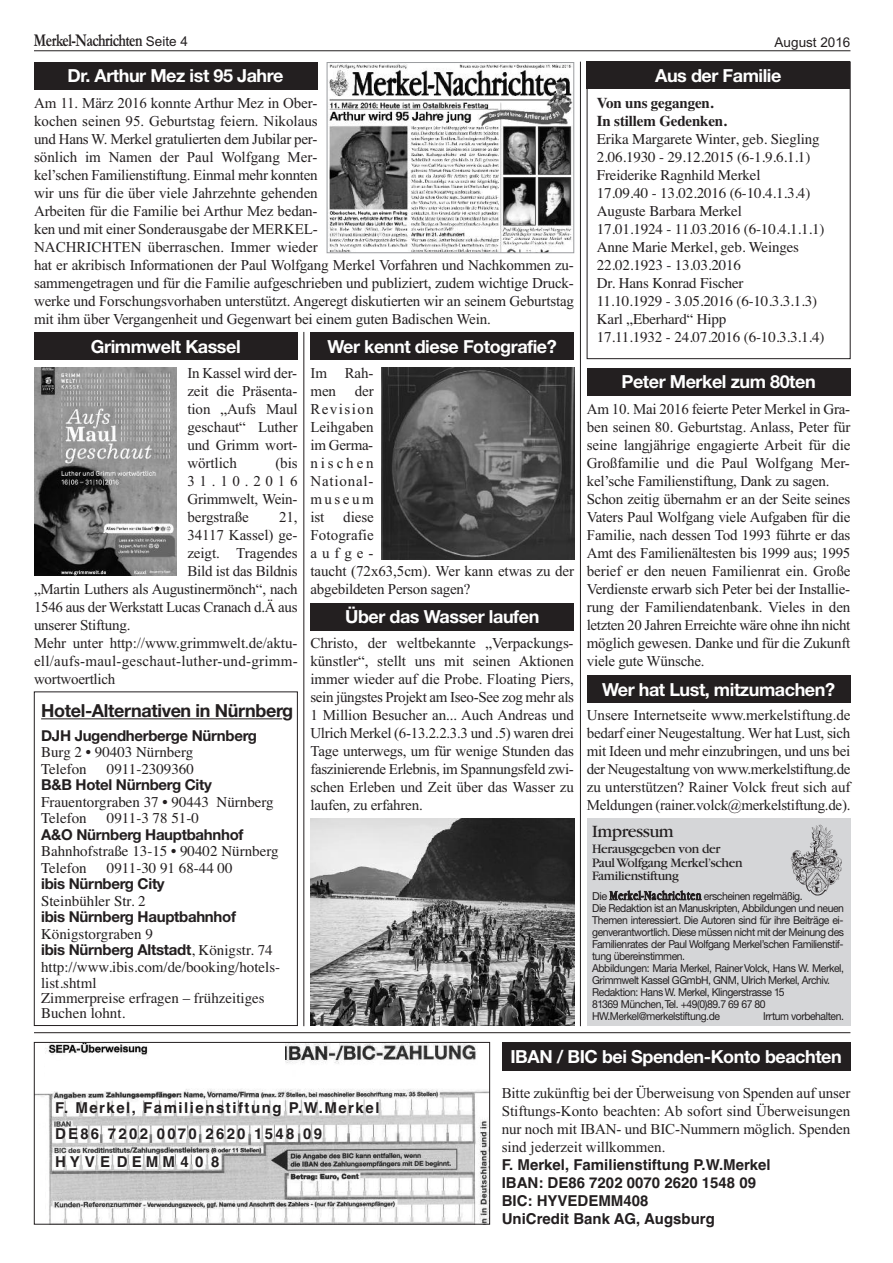
<style>
.page{position:relative;width:893px;height:1263px;background:#fff}
.page>*{position:absolute;margin:0;border:0;box-sizing:border-box;transform-origin:0 0}
.t1{font:700 18.15px "Garamond";letter-spacing:-.035em;color:#231f20;scale:.74 1}
.t2{font:700 18px "Helvetica Neue";letter-spacing:-.025em;color:#fff}
.t3{font:700 18px "Helvetica Neue";letter-spacing:-.02em;color:#231f20}
.t4{font:18px "Garamond";letter-spacing:-.025em;color:#231f20}
.t5{font:15px/18px "Times New Roman";letter-spacing:-.01em;color:#231f20;text-align:justify}
.t6{font:15px/18px "Times";color:#231f20}
.t7{font:700 15px "Helvetica Neue";letter-spacing:-.02em;color:#231f20}
.t8{font:700 15px/18px "Helvetica";color:#231f20}
.t9{font:700 15px/25.5px "Helvetica";letter-spacing:.1em;color:#231f20}
.t10{font:15px "Times New Roman";letter-spacing:.015em;color:#231f20}
.t11{font:700 15px/18px "Times";letter-spacing:-.01em;color:#231f20}
.t12{font:700 15px "Helvetica";letter-spacing:.34em;color:#231f20}
.t13{font:13.5px/13.5px "Garamond";letter-spacing:-.025em;color:#231f20}
.t14{font:13.5px "Arial";color:#231f20}
.t15{font:10.95px/12px "Helvetica Neue CE";letter-spacing:-.04em;color:#231f20}
.t16{font:10.95px "Helvetica Neue CE";letter-spacing:-.04em;color:#231f20;scale:.95 1}
.s1{font-family:"Arial";font-weight:400;font-size:13.5px}
.s2{font-family:"Baskerville";font-weight:600}
.s3{font-family:"Times";font-weight:400}
.s4{font-family:"Garamond";font-size:13.35px}
</style>
<div class="page">
<img style="left:310px;top:818px;width:264px;height:208px">
<img style="left:36px;top:1044px;width:452px;height:178px">
<div style="left:34px;top:1042px;width:456px;height:182px;border:1px solid #231f20"></div>
<div style="left:502px;top:1042px;width:348px;height:28px;background:#231f20"></div>
<div style="left:177px;top:1043px;width:108px;height:44px;background:#fff"></div>
<div style="left:46px;top:1061px;width:139px;height:30px;background:#fff"></div>
<hr style="left:34px;top:1032px;width:816px;height:1px;background:#231f20">
<div style="left:587px;top:818px;width:263px;height:208px;background:#d5d6d8"></div>
<img style="left:790px;top:825px;width:52px;height:71px">
<div style="left:587px;top:62px;width:263px;height:297px;border:1px solid #231f20"></div>
<hr style="left:34px;top:50px;width:816px;height:1px;background:#231f20">
<hr style="left:580px;top:62px;width:1px;height:964px;background:#231f20">
<hr style="left:304px;top:332px;width:1px;height:694px;background:#231f20">
<div style="left:587px;top:62px;width:263px;height:27px;background:#231f20"></div>
<div style="left:587px;top:368px;width:263px;height:27px;background:#231f20"></div>
<div style="left:587px;top:675px;width:263px;height:27px;background:#231f20"></div>
<div style="left:310px;top:332px;width:264px;height:28px;background:#231f20"></div>
<div style="left:310px;top:603px;width:264px;height:27px;background:#231f20"></div>
<div style="left:34px;top:332px;width:264px;height:28px;background:#231f20"></div>
<div style="left:34px;top:62px;width:283px;height:27px;background:#231f20"></div>
<img style="left:329px;top:64px;width:243px;height:187px">
<div style="left:327px;top:62px;width:247px;height:191px;border:1px solid #9b9da0"></div>
<img style="left:381px;top:368px;width:193px;height:191px">
<img style="left:34px;top:368px;width:143px;height:208px">
<hr style="left:41px;top:718px;width:241px;height:1px;background:#231f20">
<div style="left:34px;top:692px;width:264px;height:334px;border:1px solid #231f20"></div>
<p class="t1" style="left:34px;top:29px;width:210px">Merkel-Nachrichten <span class="s1">Seite 4</span></p>
<p class="t14" style="left:775px;top:34px;width:77px">August 2016</p>
<p class="t2" style="left:655px;top:62px;width:128px">Aus der Familie</p>
<p class="t11" style="left:597px;top:94px;width:132px">Von uns gegangen.<br>In stillem Gedenken.</p>
<p class="t6" style="left:597px;top:130px;width:229px">Erika Margarete Winter, geb. Siegling<br>2.06.1930 - 29.12.2015 (6-1.9.6.1.1)<br>Freiderike Ragnhild Merkel<br>17.09.40 - 13.02.2016 (6-10.4.1.3.4)<br>Auguste Barbara Merkel<br>17.01.1924 - 11.03.2016 (6-10.4.1.1.1)<br>Anne Marie Merkel, geb. Weinges<br>22.02.1923 - 13.03.2016<br>Dr. Hans Konrad Fischer<br>11.10.1929 - 3.05.2016 (6-10.3.3.1.3)<br>Karl „Eberhard“ Hipp<br>17.11.1932 - 24.07.2016 (6-10.3.3.1.4)</p>
<p class="t2" style="left:68px;top:62px;width:217px">Dr. Arthur Mez ist 95 Jahre</p>
<p class="t5" style="left:34px;top:94px;width:542px;text-align:left">Am 11. März 2016 konnte Arthur Mez in Ober-<br>kochen seinen 95. Geburtstag feiern. Nikolaus<br>und Hans W. Merkel gratulierten dem Jubilar per-<br>sönlich im Namen der Paul Wolfgang Mer-<br>kel’schen Familienstiftung. Einmal mehr konnten<br>wir uns für die über viele Jahrzehnte gehenden<br>Arbeiten für die Familie bei Arthur Mez bedan-<br>ken und mit einer Sonderausgabe der MERKEL-<br>NACHRICHTEN überraschen. Immer wieder<br>hat er akribisch Informationen der Paul Wolfgang Merkel Vorfahren und Nachkommen zu&shy;sammengetragen und für die Familie aufgeschrieben und publiziert, zudem wichtige Druck&shy;werke und Forschungsvorhaben unterstützt. Angeregt diskutierten wir an seinem Geburtstag mit ihm über Vergangenheit und Gegenwart bei einem guten Badischen Wein.</p>
<p class="t2" style="left:328px;top:332px;width:231px">Wer kennt diese Fotografie?</p>
<p class="t2" style="left:91px;top:332px;width:151px">Grimmwelt Kassel</p>
<p class="t5" style="left:187px;top:364px;width:112px">In Kassel wird der&shy;zeit die Präsenta&shy;tion „Aufs Maul geschaut“ Luther und Grimm wort&shy;wörtlich</p>
<p class="t5" style="left:187px;top:454px;width:112px;text-indent:88px">(bis 31.10.2016<br>Grimmwelt, Wein&shy;bergstraße</p>
<p class="t5" style="left:279px;top:508px;width:20px">21,</p>
<p class="t5" style="left:187px;top:526px;width:112px">34117 Kassel) ge-</p>
<p class="t5" style="left:187px;top:544px;width:112px">zeigt. Tragendes</p>
<p class="t5" style="left:187px;top:562px;width:112px">Bild ist das Bildnis</p>
<p class="t5" style="left:34px;top:580px;width:265px">„Martin Luthers als Augustinermon<span class="s2">̈</span>ch“, nach</p>
<p class="t5" style="left:34px;top:598px;width:265px">1546 aus der Werkstatt Lucas Cranach d.Ä aus</p>
<p class="t5" style="left:34px;top:616px;width:98px">unserer Stiftung.</p>
<p class="t5" style="left:34px;top:634px;width:265px">Mehr unter http://www.grimmwelt.de/aktu-</p>
<p class="t10" style="left:34px;top:652px;width:265px">ell/aufs-maul-geschaut-luther-und-grimm-</p>
<p class="t5" style="left:34px;top:670px;width:83px">wortwoertlich</p>
<p class="t3" style="left:41px;top:696px;width:254px">Hotel-Alternativen in Nürnberg</p>
<p class="t7" style="left:41px;top:724px;width:217px">DJH Jugendherberge Nürnberg</p>
<p class="t6" style="left:41px;top:744px;width:154px;line-height:16.5px">Burg 2 • 90403 Nürnberg<br>Telefon</p>
<p class="t6" style="left:107px;top:760px;width:88px">0911-2309360</p>
<p class="t7" style="left:41px;top:773px;width:172px">B&amp;B Hotel Nürnberg City</p>
<p class="t6" style="left:41px;top:793px;width:234px;line-height:16.5px">Frauentorgraben 37 • 90443 Nürnberg<br>Telefon</p>
<p class="t6" style="left:107px;top:809px;width:93px">0911-3 78 51-0</p>
<p class="t7" style="left:41px;top:823px;width:204px">A&amp;O Nürnberg Hauptbahnhof</p>
<p class="t6" style="left:41px;top:843px;width:239px;line-height:16.5px">Bahnhofstraße 13-15 • 90402 Nürnberg<br>Telefon</p>
<p class="t6" style="left:107px;top:859px;width:127px">0911-30 91 68-44 00</p>
<p class="t7" style="left:41px;top:872px;width:125px">ibis Nürnberg City</p>
<p class="t6" style="left:41px;top:892px;width:106px">Steinbühler Str. 2</p>
<p class="t7" style="left:41px;top:905px;width:196px">ibis Nürnberg Hauptbahnhof</p>
<p class="t6" style="left:41px;top:925px;width:113px">Königstorgraben 9</p>
<p class="t7" style="left:41px;top:938px;width:233px">ibis Nürnberg Altstadt<span class="s3">, Königstr. 74</span></p>
<p class="t6" style="left:41px;top:958px;width:241px;line-height:16.5px">http://www.ibis.com/de/booking/hotels&shy;list.shtml</p>
<p class="t6" style="left:41px;top:991px;width:225px;line-height:15px">Zimmerpreise erfragen – frühzeitiges<br>Buchen lohnt.</p>
<p class="t5" style="left:310px;top:364px;width:65px">Im Rah&shy;men der Revision Leihgaben im Germa&shy;nischen National&shy;museum ist</p>
<p class="t5" style="left:310px;top:508px;width:265px;text-align:left;text-indent:33px">diese<br>Fotografie<br>aufge-<br>taucht (72x63,5cm). Wer kann etwas zu der abgebildeten Person sagen?</p>
<p class="t2" style="left:345px;top:603px;width:196px">Über das Wasser laufen</p>
<p class="t5" style="left:310px;top:634px;width:265px">Christo, der weltbekannte „Verpackungs&shy;künstler“, stellt uns mit seinen Aktionen immer wieder auf die Probe. Floating Piers, sein jüngstes Projekt am Iseo-See zog mehr als 1 Million Besucher an... Auch Andreas und Ulrich Merkel (6-13.2.2.3.3 und .5) waren drei Tage unterwegs, um für wenige Stunden das faszinierende Erlebnis, im Spannungsfeld zwi&shy;schen Erleben und Zeit über das Wasser zu laufen, zu erfahren.</p>
<p class="t2" style="left:621px;top:368px;width:196px">Peter Merkel zum 80ten</p>
<p class="t5" style="left:587px;top:400px;width:265px;text-align:left">Am 10. Mai 2016 feierte Peter Merkel in Gra&shy;ben seinen 80. Geburtstag. Anlass, Peter für seine langjährige engagierte Arbeit für die Großfamilie und die Paul Wolfgang Mer&shy;kel’sche Familienstiftung, Dank zu sagen.<br>Schon zeitig übernahm er an der Seite seines Vaters Paul Wolfgang viele Aufgaben für die Familie, nach dessen Tod 1993 führte er das Amt des Familienältesten bis 1999 aus; 1995 berief er den neuen Familienrat ein. Große Verdienste erwarb sich Peter bei der Installie&shy;rung der Familiendatenbank. Vieles in den letzten 20 Jahren Erreichte wäre ohne ihn nicht möglich gewesen. Danke und für die Zukunft viele gute Wünsche.</p>
<p class="t2" style="left:602px;top:675px;width:234px">Wer hat Lust, mitzumachen?</p>
<p class="t5" style="left:587px;top:706px;width:265px">Unsere Internetseite www.merkelstiftung.de bedarf einer Neugestaltung. Wer hat Lust, sich mit Ideen und mehr einzubringen, und uns bei der Neugestaltung von www.merkelstiftung.de zu unterstützen? Rainer Volck freut sich auf Meldungen (rainer.volck@merkelstiftung.de).</p>
<p class="t4" style="left:592px;top:825px;width:83px">Impressum</p>
<p class="t13" style="left:592px;top:844px;width:152px">Herausgegeben von der<br>PaulWolfgang Merkel’schen<br>Familienstiftung</p>
<p class="t15" style="left:592px;top:891px;width:253px">Die <span class="s4">Merkel-Nachrichten</span> erscheinen regelmäßig.<br>Die Redaktion ist an Manuskripten, Abbildungen und neuen Themen interessiert. Die Autoren sind für ihre Beiträge ei&shy;genverantwortlich. Diese müssen nicht mit der Meinung des Familienrates der Paul Wolfgang Merkel’schen Familienstif&shy;tung übereinstimmen.<br>Abbildungen: Maria Merkel, Rainer Volck, Hans W. Merkel, Grimmwelt Kassel GGmbH, GNM, Ulrich Merkel, Archiv.<br>Redaktion: Hans W. Merkel, Klingerstrasse 15<br>81369 München,Tel. +49(0)89.7 69 67 80<br>HW.Merkel@merkelstiftung.de</p>
<p class="t16" style="left:763px;top:1012px;width:87px">Irrtum vorbehalten.</p>
<p class="t9" style="left:55px;top:1095px;width:326px">F. Merkel, Familienstiftung P.W.Merkel<br>DE86 7202 0070 2620 1548 09</p>
<p class="t12" style="left:55px;top:1152px;width:166px">HYVEDEMM40 8</p>
<p class="t2" style="left:510px;top:1042px;width:333px">IBAN / BIC bei Spenden-Konto beachten</p>
<p class="t5" style="left:502px;top:1084px;width:350px">Bitte zukünftig bei der Überweisung von Spenden auf unser Stiftungs-Konto beachten: Ab sofort sind Überweisungen nur noch mit IBAN- und BIC-Nummern möglich. Spenden sind jederzeit willkommen.</p>
<p class="t8" style="left:502px;top:1156px;width:270px">F. Merkel, Familienstiftung P.W.Merkel<br>IBAN: DE86 7202 0070 2620 1548 09<br>BIC: HYVEDEMM408<br>UniCredit Bank AG, Augsburg</p>
</div>
